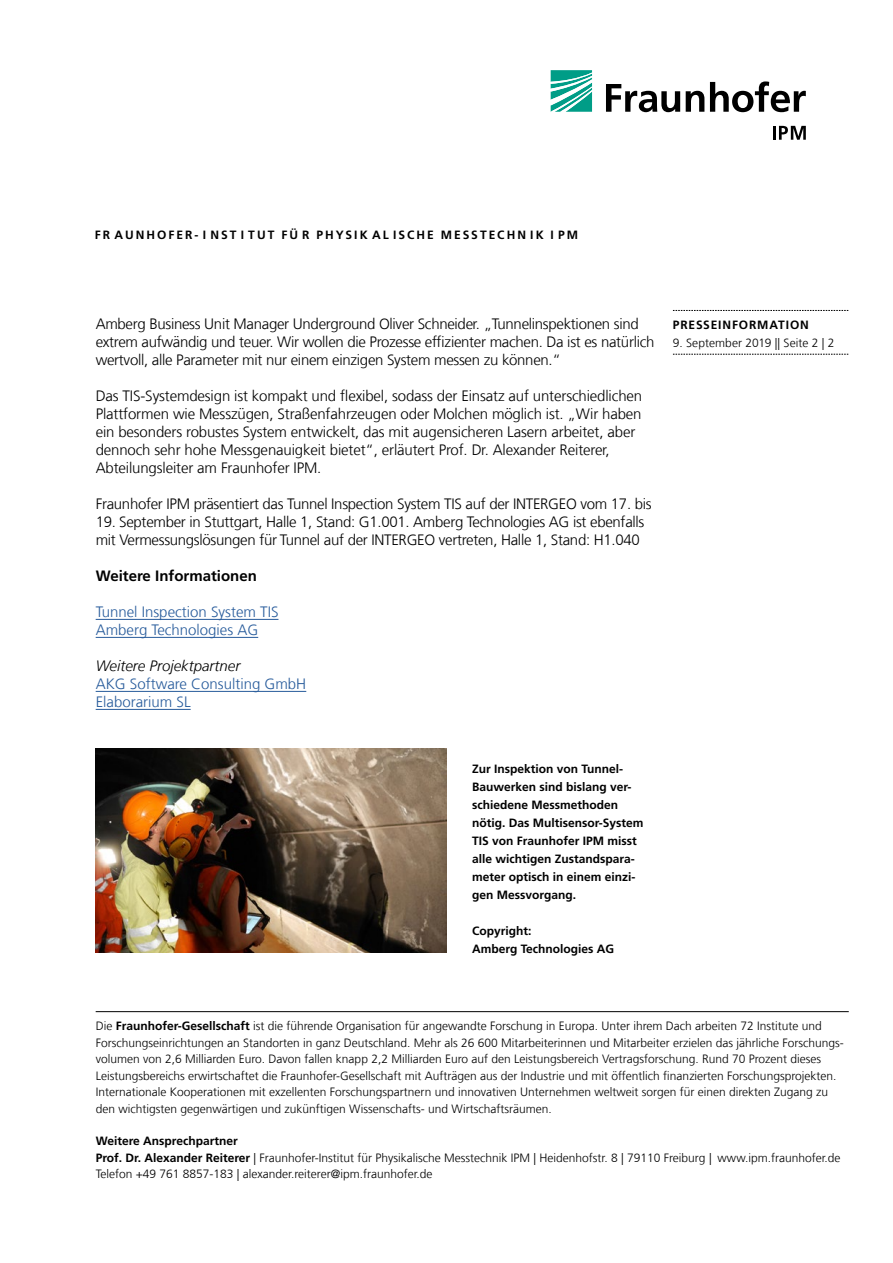
<style>
.page{position:relative;width:893px;height:1263px;background:#fff}
.page>*{position:absolute;margin:0;border:0;box-sizing:border-box;transform-origin:0 0}
.t1{font:300 15px/18px "Frutiger LT Com";letter-spacing:-.02em;color:#000}
.t2{font:300 15px/18px "Frutiger LT Com";color:#275b9b}
.t3{font:italic 300 15px "Frutiger LT Com";color:#000}
.t4{font:700 15px "Frutiger LT Com";color:#000}
.t5{font:300 12px/16.5px "Frutiger LT Com";color:#000}
.t6{font:700 12px/18px "Frutiger LT Com";color:#000}
.t7{font:700 12px "Frutiger LT Com";letter-spacing:.17em;color:#000}
.t8{font:700 12px "Frutiger LT Com";letter-spacing:.07em;color:#000}
.s1{font-weight:700}
</style>
<div class="page">
<svg style="left:551px;top:70px;width:41px;height:42px"></svg>
<svg style="left:606px;top:81px;width:200px;height:31px"></svg>
<svg style="left:773px;top:126px;width:33px;height:14px"></svg>
<svg style="left:673px;top:310px;width:175px;height:1px"></svg>
<svg style="left:673px;top:354px;width:175px;height:1px"></svg>
<hr style="left:96px;top:709px;width:95px;height:1px;background:#275b9b">
<hr style="left:96px;top:691px;width:210px;height:1px;background:#275b9b">
<hr style="left:96px;top:637px;width:162px;height:1px;background:#275b9b">
<hr style="left:96px;top:619px;width:182px;height:1px;background:#275b9b">
<hr style="left:96px;top:1011px;width:753px;height:1px;background:#000">
<img style="left:95px;top:748px;width:351px;height:205px">
<p class="t7" style="left:95px;top:227px;width:485px">FR AUNHOFER- I NST I TUT FÜ R PHYSIK AL ISCHE MESSTECHN IK I PM</p>
<p class="t1" style="left:96px;top:315px;width:560px">Amberg Business Unit Manager Underground Oliver Schneider. „Tunnelinspektionen sind extrem aufwändig und teuer. Wir wollen die Prozesse effizienter machen. Da ist es natürlich wertvoll, alle Parameter mit nur einem einzigen System messen zu können.“</p>
<p class="t1" style="left:96px;top:387px;width:548px">Das TIS-Systemdesign ist kompakt und flexibel, sodass der Einsatz auf unterschiedlichen Plattformen wie Messzügen, Straßenfahrzeugen oder Molchen möglich ist. „Wir haben ein besonders robustes System entwickelt, das mit augensicheren Lasern arbeitet, aber dennoch sehr hohe Messgenauigkeit bietet“, erläutert Prof. Dr. Alexander Reiterer, Abteilungsleiter am Fraunhofer IPM.</p>
<p class="t1" style="left:96px;top:495px;width:557px">Fraunhofer IPM präsentiert das Tunnel Inspection System TIS auf der INTERGEO vom 17. bis</p>
<p class="t1" style="left:96px;top:513px;width:550px">19. September in Stuttgart, Halle 1, Stand: G1.001. Amberg Technologies AG ist ebenfalls mit Vermessungslösungen für Tunnel auf der INTERGEO vertreten, Halle 1, Stand: H1.040</p>
<p class="t4" style="left:96px;top:567px;width:163px">Weitere Informationen</p>
<p class="t2" style="left:96px;top:603px;width:184px">Tunnel Inspection System TIS<br>Amberg Technologies AG</p>
<p class="t3" style="left:96px;top:657px;width:146px">Weitere Projektpartner</p>
<p class="t2" style="left:96px;top:675px;width:212px">AKG Software Consulting GmbH<br>Elaborarium SL</p>
<p class="t8" style="left:673px;top:317px;width:138px">PRESSEINFORMATION</p>
<p class="t5" style="left:673px;top:334px;width:163px">9. September 2019 || Seite 2 | 2</p>
<p class="t6" style="left:472px;top:759px;width:173px">Zur Inspektion von Tunnel-<br>Bauwerken sind bislang ver&shy;schiedene Messmethoden nötig. Das Multisensor-System<br>TIS von Fraunhofer IPM misst alle wichtigen Zustandspara&shy;meter optisch in einem einzi&shy;gen Messvorgang.</p>
<p class="t6" style="left:472px;top:921px;width:144px">Copyright:<br>Amberg Technologies AG</p>
<p class="t5" style="left:96px;top:1018px;width:750px">Die <span class="s1">Fraunhofer-Gesellschaft</span> ist die führende Organisation für angewandte Forschung in Europa. Unter ihrem Dach arbeiten 72 Institute und Forschungseinrichtungen an Standorten in ganz Deutschland. Mehr als 26 600 Mitarbeiterinnen und Mitarbeiter erzielen das jährliche Forschungs&shy;volumen von 2,6 Milliarden Euro. Davon fallen knapp 2,2 Milliarden Euro auf den Leistungsbereich Vertragsforschung. Rund 70 Prozent dieses Leistungsbereichs erwirtschaftet die Fraunhofer-Gesellschaft mit Aufträgen aus der Industrie und mit öffentlich finanzierten Forschungsprojekten.<br>Internationale Kooperationen mit exzellenten Forschungspartnern und innovativen Unternehmen weltweit sorgen für einen direkten Zugang zu den wichtigsten gegenwärtigen und zukünftigen Wissenschafts- und Wirtschaftsräumen.</p>
<p class="t5" style="left:96px;top:1133px;width:746px"><span class="s1">Weitere Ansprechpartner<br>Prof. Dr. Alexander Reiterer</span> | Fraunhofer-Institut für Physikalische Messtechnik IPM | Heidenhofstr. 8 | 79110 Freiburg | www.ipm.fraunhofer.de<br>Telefon +49 761 8857-183 | alexander.reiterer@ipm.fraunhofer.de</p>
</div>
